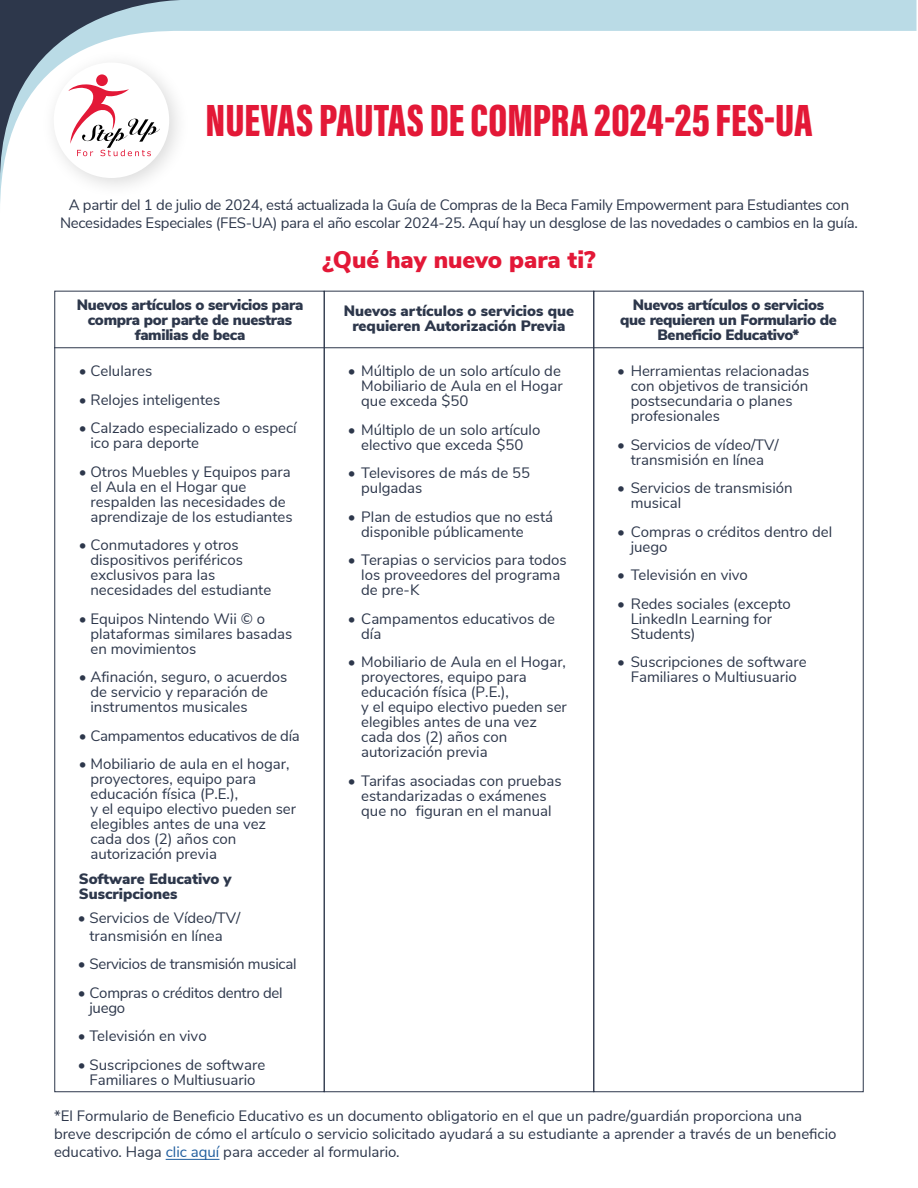
<style>
.page{position:relative;width:918px;height:1188px;background:#fff}
.page>*{position:absolute;margin:0;border:0;box-sizing:border-box;transform-origin:0 0}
.t1{font:900 46.5px "Acumin Pro Extra Cond";color:#e31837}
.t2{font:900 24px "Nunito Sans";color:#e31837}
.t3{font:15px/15px "Nunito Sans";color:#2d374b}
.t4{font:15px/18px "Nunito Sans";letter-spacing:-.02em;color:#2d374b;text-align:center}
.t5{font:900 15px/15px "Nunito Sans";letter-spacing:-.02em;color:#2d374b;text-align:center}
.t6{font:900 15px/15px "Nunito Sans";color:#2d374b}
.s1{color:#215e9e}
</style>
<div class="page">
<svg style="left:0;top:0;width:916px;height:203px"></svg>
<hr style="left:166px;top:1159px;width:53px;height:1px;background:#215e9e">
<div style="left:40px;top:49px;width:150px;height:150px;background:#fff"></div>
<svg style="left:0;top:0;width:182px;height:182px"></svg>
<hr style="left:54px;top:347px;width:810px;height:1px;background:#2d374b">
<h1 class="t1" style="left:206px;top:92px;width:609px">NUEVAS PAUTAS DE COMPRA 2024-25 FES-UA</h1>
<p class="t4" style="left:60px;top:195px;width:799px">A partir del 1 de julio de 2024, está actualizada la Guía de Compras de la Beca Family Empowerment para Estudiantes con<br>Necesidades Especiales (FES-UA) para el año escolar 2024-25. Aquí hay un desglose de las novedades o cambios en la guía.</p>
<h2 class="t2" style="left:322px;top:242px;width:275px">¿Qué hay nuevo para ti?</h2>
<p class="t5" style="left:77px;top:297px;width:228px">Nuevos artículos o servicios para compra por parte de nuestras familias de beca</p>
<p class="t6" style="left:344px;top:303px;width:232px;text-align:center">Nuevos artículos o servicios que requieren Autorización Previa</p>
<p class="t5" style="left:620px;top:297px;width:218px">Nuevos artículos o servicios que requieren un Formulario de<br>Beneficio Educativo*</p>
<p class="t3" style="left:79px;top:363px;width:75px">• Celulares</p>
<p class="t3" style="left:79px;top:391px;width:143px">• Relojes inteligentes</p>
<p class="t3" style="left:90px;top:420px;width:208px;text-indent:-12px">• Calzado especializado o especí ico para deporte</p>
<p class="t3" style="left:90px;top:463px;width:204px;text-indent:-12px">• Otros Muebles y Equipos para el Aula en el Hogar que respalden las necesidades de aprendizaje de los estudiantes</p>
<p class="t3" style="left:90px;top:537px;width:182px;text-indent:-12px">• Conmutadores y otros dispositivos periféricos exclusivos para las necesidades del estudiante</p>
<p class="t3" style="left:90px;top:610px;width:203px;text-indent:-12px">• Equipos Nintendo Wii © o plataformas similares basadas en movimientos</p>
<p class="t3" style="left:90px;top:669px;width:199px;text-indent:-12px">• Afinación, seguro, o acuerdos de servicio y reparación de instrumentos musicales</p>
<p class="t4" style="left:79px;top:726px;width:223px">• Campamentos educativos de día</p>
<p class="t3" style="left:90px;top:756px;width:207px;text-indent:-12px">• Mobiliario de aula en el hogar, proyectores, equipo para educación física (P.E.),<br>y el equipo electivo pueden ser elegibles antes de una vez cada dos (2) años con autorización previa</p>
<p class="t6" style="left:79px;top:871px;width:155px">Software Educativo y<br>Suscripciones</p>
<p class="t3" style="left:78px;top:908px;width:164px;line-height:18px;text-align:center">• Servicios de Vídeo/TV/ transmisión en línea</p>
<p class="t4" style="left:78px;top:954px;width:220px">• Servicios de transmisión musical</p>
<p class="t4" style="left:89px;top:984px;width:195px;line-height:15px;text-align:left;text-indent:-12px">• Compras o créditos dentro del juego</p>
<p class="t3" style="left:78px;top:1028px;width:130px">• Televisión en vivo</p>
<p class="t3" style="left:78px;top:1056px;width:189px;text-align:center">• Suscripciones de software<br>Familiares o Multiusuario</p>
<p class="t3" style="left:361px;top:363px;width:203px;text-align:justify;text-indent:-13px">• Múltiplo de un solo artículo de Mobiliario de Aula en el Hogar que exceda $50</p>
<p class="t3" style="left:348px;top:421px;width:194px;text-align:center">• Múltiplo de un solo artículo electivo que exceda $50</p>
<p class="t3" style="left:361px;top:465px;width:170px;text-indent:-14px">• Televisores de más de 55 pulgadas</p>
<p class="t3" style="left:361px;top:508px;width:194px;text-indent:-14px">• Plan de estudios que no está disponible públicamente</p>
<p class="t3" style="left:361px;top:552px;width:207px;text-indent:-14px">• Terapias o servicios para todos los proveedores del programa de pre-K</p>
<p class="t3" style="left:361px;top:610px;width:195px;text-indent:-14px">• Campamentos educativos de día</p>
<p class="t3" style="left:361px;top:654px;width:207px;text-indent:-13px">• Mobiliario de Aula en el Hogar, proyectores, equipo para educación física (P.E.),<br>y el equipo electivo pueden ser elegibles antes de una vez cada dos (2) años con autorización previa</p>
<p class="t3" style="left:348px;top:772px;width:215px;text-align:center">• Tarifas asociadas con pruebas estandarizadas o exámenes que no figuran en el manual</p>
<p class="t3" style="left:631px;top:363px;width:180px;text-indent:-14px">• Herramientas relacionadas con objetivos de transición postsecundaria o planes profesionales</p>
<p class="t3" style="left:617px;top:436px;width:163px;text-align:center">• Servicios de vídeo/TV/ transmisión en línea</p>
<p class="t3" style="left:631px;top:480px;width:164px;text-indent:-14px">• Servicios de transmisión musical</p>
<p class="t3" style="left:631px;top:523px;width:203px;text-indent:-14px">• Compras o créditos dentro del juego</p>
<p class="t3" style="left:617px;top:567px;width:132px">• Televisión en vivo</p>
<p class="t3" style="left:631px;top:595px;width:162px;text-indent:-14px">• Redes sociales (excepto<br>LinkedIn Learning for<br>Students)</p>
<p class="t3" style="left:617px;top:654px;width:191px;text-align:center">• Suscripciones de software<br>Familiares o Multiusuario</p>
<p class="t3" style="left:54px;top:1106px;width:784px;line-height:18px">*El Formulario de Beneficio Educativo es un documento obligatorio en el que un padre/guardián proporciona una breve descripción de cómo el artículo o servicio solicitado ayudará a su estudiante a aprender a través de un beneficio educativo. Haga <span class="s1">clic aquí</span> para acceder al formulario.</p>
</div>
